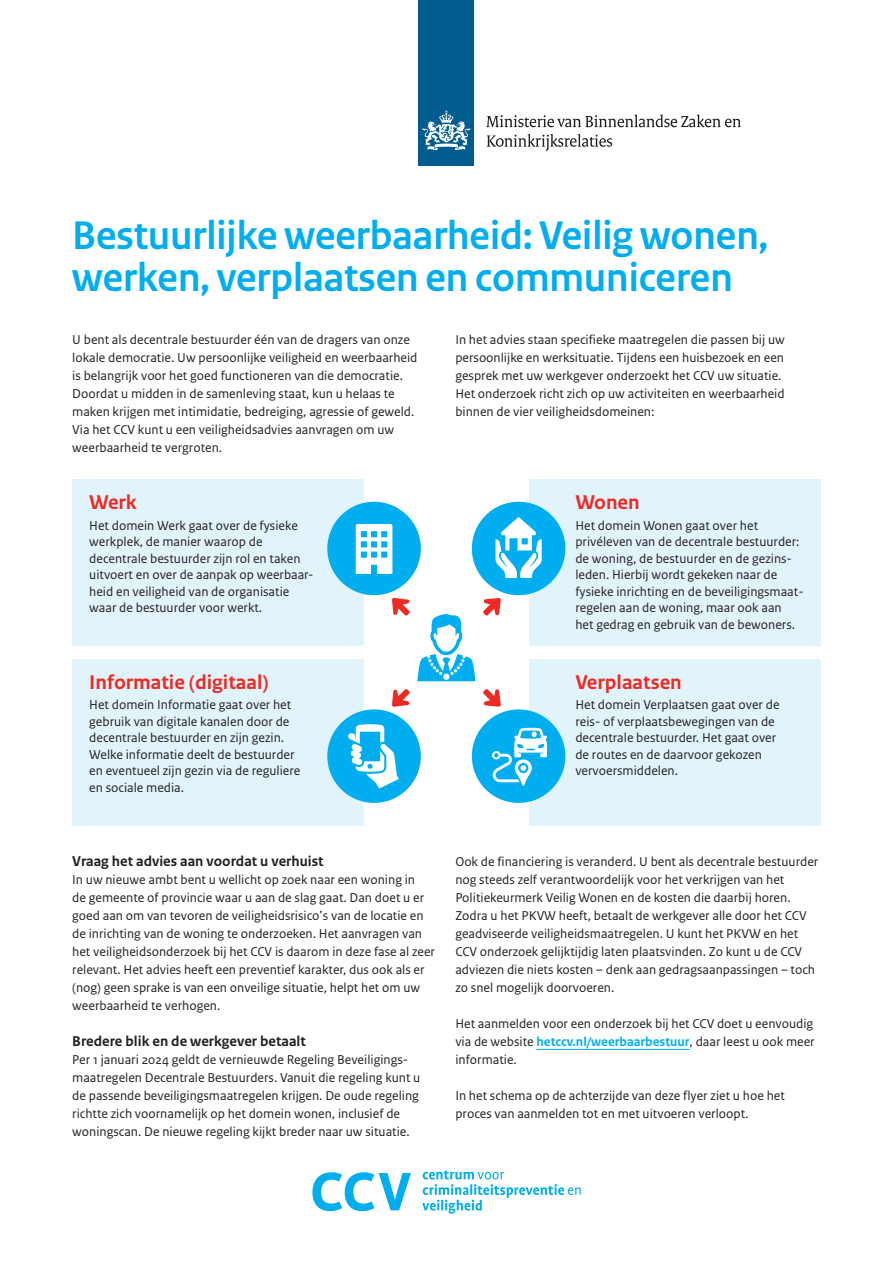
<style>
.page{position:relative;width:893px;height:1263px;background:#fff}
.page>*{position:absolute;margin:0;border:0;box-sizing:border-box;transform-origin:0 0}
.t1{font:700 42px/42px "Rijksoverheid Sans Heading";color:#00aeef}
.t2{font:700 21px "Rijksoverheid Sans Text";color:#ee2a23}
.t3{font:700 15px "Rijksoverheid Sans Text";color:#231f20}
.t4{font:13.5px/18px "Rijksoverheid Sans Text";color:#231f20}
.s1{font-weight:700;color:#00aeef}
</style>
<div class="page">
<div style="left:419px;top:0;width:55px;height:166px;background:#005b8f"></div>
<svg style="left:422px;top:110px;width:48px;height:41px"></svg>
<svg style="left:486px;top:115px;width:255px;height:12px"></svg>
<svg style="left:487px;top:134px;width:125px;height:17px"></svg>
<div style="left:72px;top:479px;width:292px;height:167px;background:#e1f4fc"></div>
<div style="left:529px;top:479px;width:291px;height:167px;background:#e1f4fc"></div>
<div style="left:72px;top:659px;width:292px;height:166px;background:#e1f4fc"></div>
<div style="left:529px;top:659px;width:291px;height:166px;background:#e1f4fc"></div>
<hr style="left:536px;top:1049px;width:154px;height:1px;background:#00aeef">
<svg style="left:312px;top:1172px;width:99px;height:39px"></svg>
<svg style="left:422px;top:1170px;width:159px;height:44px"></svg>
<div style="left:327px;top:502px;width:94px;height:93px;background:#00aeef;border-radius:50%"></div>
<svg style="left:356px;top:524px;width:36px;height:50px"></svg>
<div style="left:472px;top:502px;width:93px;height:93px;background:#00aeef;border-radius:50%"></div>
<svg style="left:495px;top:517px;width:47px;height:61px"></svg>
<div style="left:327px;top:709px;width:94px;height:94px;background:#00aeef;border-radius:50%"></div>
<svg style="left:348px;top:724px;width:51px;height:65px"></svg>
<div style="left:472px;top:709px;width:93px;height:94px;background:#00aeef;border-radius:50%"></div>
<svg style="left:492px;top:728px;width:55px;height:58px"></svg>
<svg style="left:417px;top:614px;width:58px;height:67px"></svg>
<svg style="left:483px;top:598px;width:18px;height:18px"></svg>
<svg style="left:392px;top:689px;width:18px;height:18px"></svg>
<svg style="left:392px;top:598px;width:18px;height:18px"></svg>
<svg style="left:483px;top:689px;width:18px;height:18px"></svg>
<h1 class="t1" style="left:72px;top:217px;width:697px">Bestuurlijke weerbaarheid: Veilig wonen, werken, verplaatsen en communiceren</h1>
<p class="t4" style="left:72px;top:331px;width:347px">U bent als decentrale bestuurder één van de dragers van onze lokale democratie. Uw persoonlijke veiligheid en weerbaarheid is belangrijk voor het goed functioneren van die democratie.<br>Doordat u midden in de samenleving staat, kun u helaas te maken krijgen met intimidatie, bedreiging, agressie of geweld.<br>Via het CCV kunt u een veiligheidsadvies aanvragen om uw weerbaarheid te vergroten.</p>
<p class="t4" style="left:455px;top:331px;width:331px">In het advies staan specifieke maatregelen die passen bij uw persoonlijke en werksituatie. Tijdens een huisbezoek en een gesprek met uw werkgever onderzoekt het CCV uw situatie.<br>Het onderzoek richt zich op uw activiteiten en weerbaarheid binnen de vier veiligheidsdomeinen:</p>
<h2 class="t2" style="left:89px;top:494px;width:49px">Werk</h2>
<p class="t4" style="left:89px;top:518px;width:226px;line-height:16.5px">Het domein Werk gaat over de fysieke werkplek, de manier waarop de decentrale bestuurder zijn rol en taken uitvoert en over de aanpak op weerbaar&shy;heid en veiligheid van de organisatie waar de bestuurder voor werkt.</p>
<h2 class="t2" style="left:575px;top:494px;width:66px">Wonen</h2>
<p class="t4" style="left:575px;top:518px;width:230px;line-height:16.5px">Het domein Wonen gaat over het privéleven van de decentrale bestuurder: de woning, de bestuurder en de gezins&shy;leden. Hierbij wordt gekeken naar de fysieke inrichting en de beveiligingsmaat&shy;regelen aan de woning, maar ook aan<br>het gedrag en gebruik van de bewoners.</p>
<h2 class="t2" style="left:89px;top:674px;width:181px">Informatie (digitaal)</h2>
<p class="t4" style="left:89px;top:697px;width:213px;line-height:16.5px">Het domein Informatie gaat over het gebruik van digitale kanalen door de decentrale bestuurder en zijn gezin.<br>Welke informatie deelt de bestuurder en eventueel zijn gezin via de reguliere en sociale media.</p>
<h2 class="t2" style="left:575px;top:674px;width:108px">Verplaatsen</h2>
<p class="t4" style="left:575px;top:697px;width:206px;line-height:16.5px">Het domein Verplaatsen gaat over de reis- of verplaatsbewegingen van de decentrale bestuurder. Het gaat over de routes en de daarvoor gekozen vervoersmiddelen.</p>
<p class="t3" style="left:72px;top:855px;width:253px">Vraag het advies aan voordat u verhuist</p>
<p class="t4" style="left:72px;top:871px;width:364px">In uw nieuwe ambt bent u wellicht op zoek naar een woning in<br>de gemeente of provincie waar u aan de slag gaat. Dan doet u er goed aan om van tevoren de veiligheidsrisico’s van de locatie en de inrichting van de woning te onderzoeken. Het aanvragen van het veiligheidsonderzoek bij het CCV is daarom in deze fase al zeer relevant. Het advies heeft een preventief karakter, dus ook als er (nog) geen sprake is van een onveilige situatie, helpt het om uw weerbaarheid te verhogen.</p>
<p class="t3" style="left:72px;top:1035px;width:235px">Bredere blik en de werkgever betaalt</p>
<p class="t4" style="left:72px;top:1051px;width:350px">Per 1 januari 2024 geldt de vernieuwde Regeling Beveiligings&shy;maatregelen Decentrale Bestuurders. Vanuit die regeling kunt u de passende beveiligingsmaatregelen krijgen. De oude regeling richtte zich voornamelijk op het domein wonen, inclusief de woningscan. De nieuwe regeling kijkt breder naar uw situatie.</p>
<p class="t4" style="left:455px;top:853px;width:364px">Ook de financiering is veranderd. U bent als decentrale bestuurder nog steeds zelf verantwoordelijk voor het verkrijgen van het Politiekeurmerk Veilig Wonen en de kosten die daarbij horen.<br>Zodra u het PKVW heeft, betaalt de werkgever alle door het CCV geadviseerde veiligheidsmaatregelen. U kunt het PKVW en het CCV onderzoek gelijktijdig laten plaatsvinden. Zo kunt u de CCV adviezen die niets kosten – denk aan gedrags aanpassingen – toch zo snel mogelijk doorvoeren.</p>
<p class="t4" style="left:455px;top:1015px;width:361px;text-align:justify">Het aanmelden voor een onderzoek bij het CCV doet u eenvoudig via de website <span class="s1">hetccv.nl/weerbaarbestuur</span>, daar leest u ook meer informatie.</p>
<p class="t4" style="left:455px;top:1087px;width:331px">In het schema op de achterzijde van deze flyer ziet u hoe het proces van aanmelden tot en met uitvoeren verloopt.</p>
</div>
